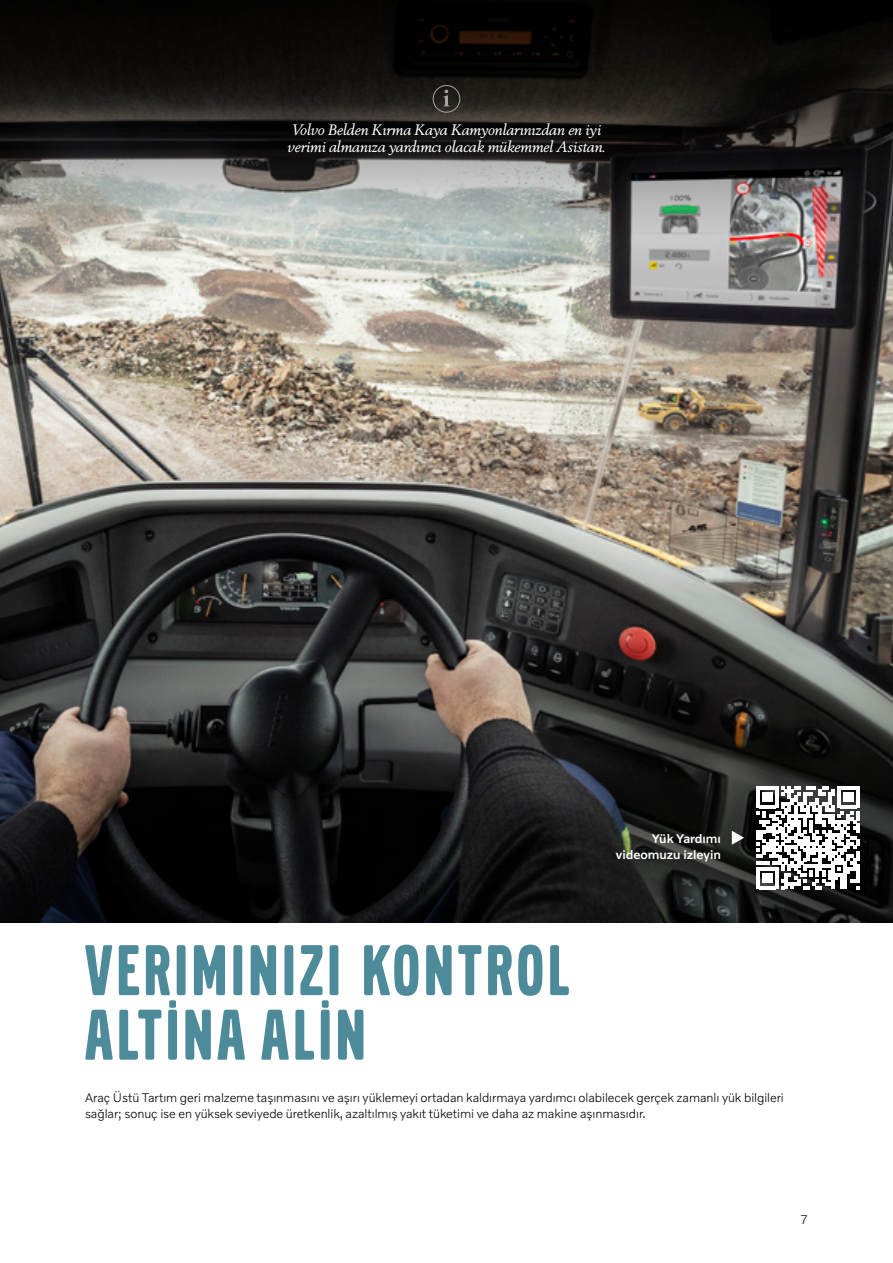
<style>
.page{position:relative;width:893px;height:1263px;background:#fff}
.page>*{position:absolute;margin:0;border:0;box-sizing:border-box;transform-origin:0 0}
.t1{font:75px/64.5px "Volvo Broad Pro";letter-spacing:.06em;color:#4e8b9a}
.t2{font:italic 15px/16.5px "Volvo Serif Pro";letter-spacing:-.005em;color:#fff}
.t3{font:300 12.75px/16.5px "Volvo Novum";letter-spacing:-.005em;color:#000}
.t4{font:500 12.75px/16.5px "Volvo Novum";letter-spacing:-.005em;color:#fff;text-align:right}
</style>
<div class="page">
<img style="left:0;top:259px;width:893px;height:664px">
<svg style="left:0;top:0;width:893px;height:259px;background:#454442"></svg>
<svg style="left:757px;top:786px;width:102px;height:103px"></svg>
<svg style="left:433px;top:85px;width:27px;height:28px"></svg>
<svg style="left:732px;top:831px;width:12px;height:14px"></svg>
<p class="t2" style="left:288px;top:122px;width:319px">Volvo Belden Kırma Kaya Kamyonlarınızdan en iyi verimi almanıza yardımcı olacak mükemmel Asistan.</p>
<p class="t4" style="left:616px;top:829px;width:106px">Yük Yardımı videomuzu izleyin</p>
<h1 class="t1" style="left:85px;top:939px;width:485px">VERIMINIZI KONTROL<br>ALTINA ALIN</h1>
<p class="t3" style="left:85px;top:1088px;width:700px">Araç Üstü Tartım geri malzeme taşınmasını ve aşırı yüklemeyi ortadan kaldırmaya yardımcı olabilecek gerçek zamanlı yük bilgileri sağlar; sonuç ise en yüksek seviyede üretkenlik, azaltılmış yakıt tüketimi ve daha az makine aşınmasıdır.</p>
<p class="t3" style="left:800px;top:1210px;width:9px">7</p>
</div>
